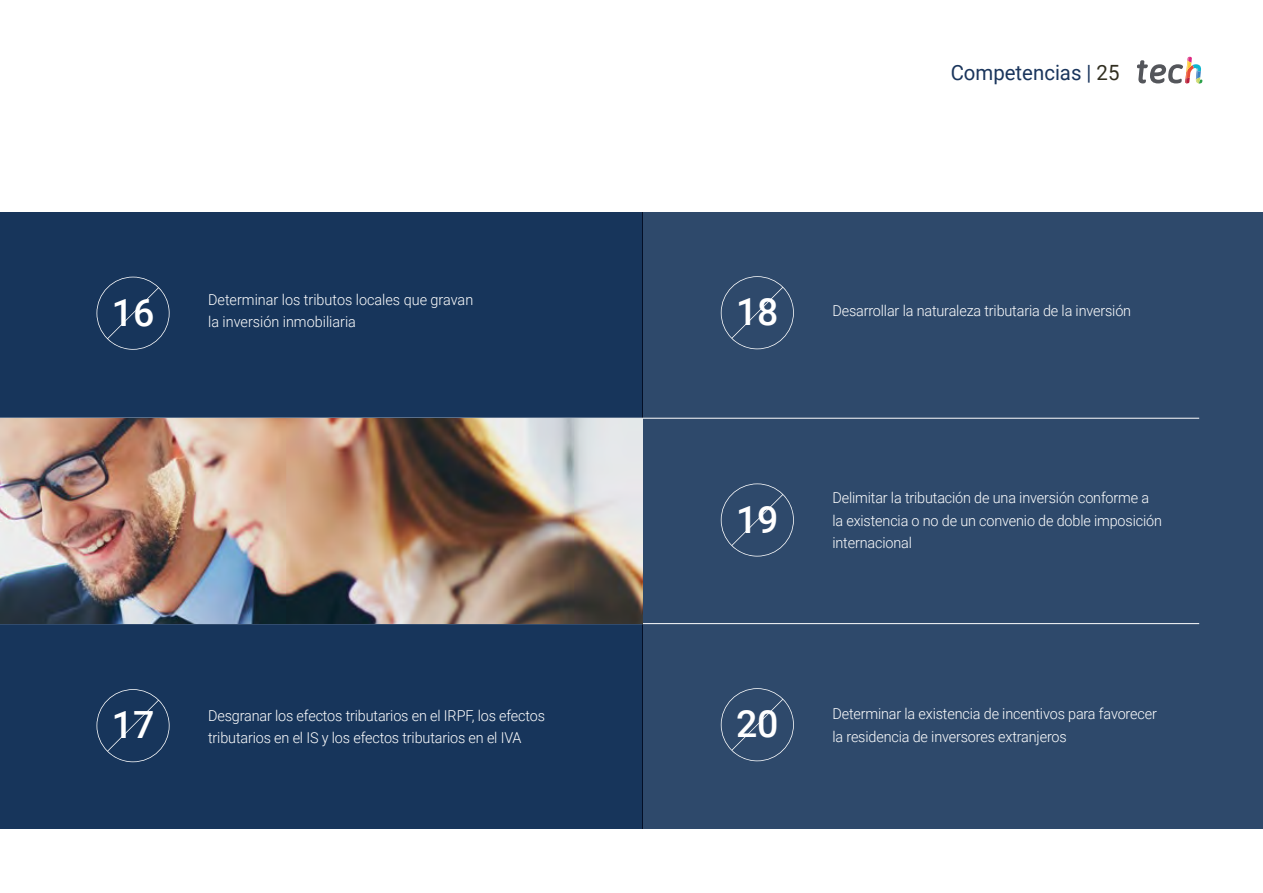
<style>
.page{position:relative;width:1263px;height:893px;background:#fff}
.page>*{position:absolute;margin:0;border:0;box-sizing:border-box;transform-origin:0 0}
.t1{font:500 37.5px "Roboto";color:#fff}
.t2{font:21px "Roboto";color:#1a355c}
.t3{font:300 15px/22.5px "Roboto";letter-spacing:-.01em;color:#fff;scale:.96 1}
.s1{color:#312e20}
</style>
<div class="page">
<svg style="left:1137px;top:57px;width:65px;height:27px"></svg>
<div style="left:0;top:213px;width:642px;height:616px;background:#17355b"></div>
<div style="left:642px;top:213px;width:621px;height:616px;background:#2e496b"></div>
<svg style="left:97px;top:277px;width:73px;height:73px"></svg>
<svg style="left:97px;top:689px;width:73px;height:73px"></svg>
<svg style="left:721px;top:688px;width:73px;height:73px"></svg>
<svg style="left:721px;top:276px;width:73px;height:73px"></svg>
<svg style="left:721px;top:483px;width:73px;height:73px"></svg>
<hr style="left:0;top:418px;width:1199px;height:1px;background:#fff">
<hr style="left:0;top:623px;width:1199px;height:1px;background:#fff">
<img style="left:0;top:418px;width:642px;height:205px">
<h1 class="t1" style="left:112px;top:286px;width:44px">16</h1>
<p class="t3" style="left:208px;top:288px;width:278px">Determinar los tributos locales que gravan</p>
<p class="t3" style="left:208px;top:310px;width:155px">la inversión inmobiliaria</p>
<h2 class="t2" style="left:951px;top:57px;width:170px">Competencias | <span class="s1">25</span></h2>
<h1 class="t1" style="left:736px;top:286px;width:44px">18</h1>
<p class="t3" style="left:832px;top:299px;width:313px">Desarrollar la naturaleza tributaria de la inversión</p>
<h1 class="t1" style="left:736px;top:493px;width:44px">19</h1>
<p class="t3" style="left:832px;top:486px;width:345px">Delimitar la tributación de una inversión conforme a la existencia o no de un convenio de doble imposición internacional</p>
<p class="t3" style="left:208px;top:703px;width:352px">Desgranar los efectos tributarios en el IRPF, los efectos tributarios en el IS y los efectos tributarios en el IVA</p>
<p class="t3" style="left:832px;top:702px;width:339px">Determinar la existencia de incentivos para favorecer la residencia de inversores extranjeros</p>
<h1 class="t1" style="left:112px;top:699px;width:44px">17</h1>
<h1 class="t1" style="left:736px;top:698px;width:44px">20</h1>
</div>
